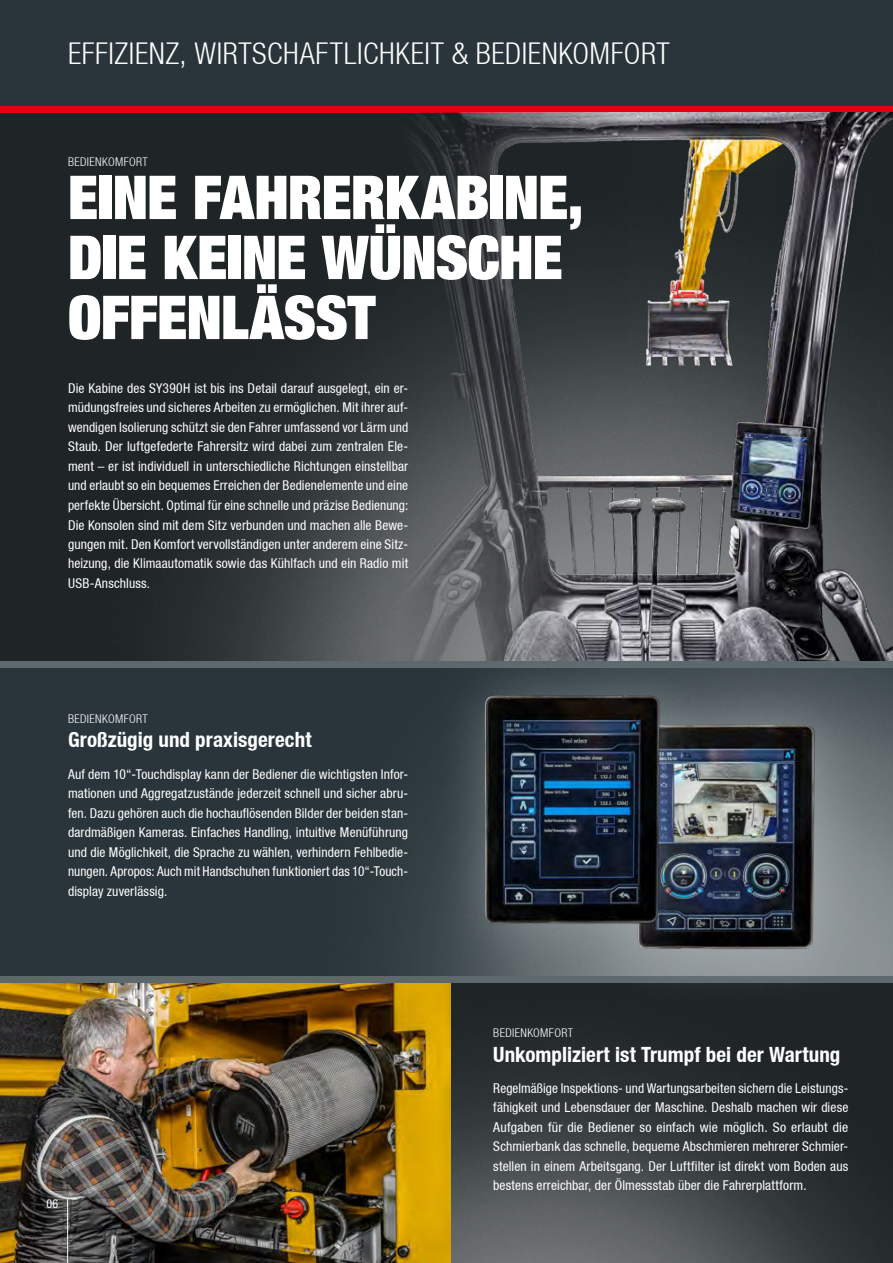
<style>
.page{position:relative;width:893px;height:1263px;background:#fff}
.page>*{position:absolute;margin:0;border:0;box-sizing:border-box;transform-origin:0 0}
.t1{font:900 60px/60px "Context Reprise Extra Black S Si Extra";letter-spacing:-.01em;color:#fff}
.t2{font:700 30px "Context Reprise Light Cond S Si";letter-spacing:.02em;color:#fff}
.t3{font:700 condensed 21px "Context Reprise Condensed S Si";letter-spacing:.005em;color:#fff}
.t4{font:13.5px/19.5px "Context Reprise Condensed S Si Condensed";letter-spacing:.01em;color:#fff;text-align:justify}
.t5{font:700 12px "Context Reprise Light Cond S Si";letter-spacing:.03em;color:#fff}
.t6{font:12px "Context Reprise Condensed S Si Condensed";color:#fff}
</style>
<div class="page">
<div style="left:0;top:667px;width:893px;height:309px;background:#29353a"></div>
<img style="left:88px;top:667px;width:805px;height:309px">
<img style="left:451px;top:982px;width:442px;height:281px">
<img style="left:0;top:113px;width:388px;height:548px">
<div style="left:0;top:0;width:893px;height:106px;background:#29353a"></div>
<img style="left:0;top:982px;width:451px;height:281px">
<div style="left:0;top:106px;width:893px;height:7px;background:#e3000f"></div>
<img style="left:388px;top:113px;width:505px;height:548px">
<div style="left:0;top:661px;width:893px;height:6px;background:#5d686d"></div>
<div style="left:0;top:976px;width:893px;height:6px;background:#5d686d"></div>
<div style="left:583px;top:670px;width:292px;height:339px;background:#c8d3d9;opacity:.4"></div>
<img style="left:720px;top:717px;width:103px;height:245px">
<div style="left:431px;top:641px;width:289px;height:344px;background:#c8d3d9;opacity:.4"></div>
<img style="left:470px;top:676px;width:191px;height:268px">
<hr style="left:67px;top:1199px;width:1px;height:64px;background:#fff">
<h2 class="t2" style="left:68px;top:36px;width:603px">EFFIZIENZ, WIRTSCHAFTLICHKEIT &amp; BEDIENKOMFORT</h2>
<p class="t5" style="left:68px;top:155px;width:81px">BEDIENKOMFORT</p>
<h1 class="t1" style="left:68px;top:166px;width:517px">EINE FAHRERKABINE,<br>DIE KEINE WÜNSCHE<br>OFFENLÄSST</h1>
<p class="t4" style="left:68px;top:378px;width:342px">Die Kabine des SY390H ist bis ins Detail darauf ausgelegt, ein er&shy;müdungsfreies und sicheres Arbeiten zu ermöglichen. Mit ihrer auf&shy;wendigen Isolierung schützt sie den Fahrer umfassend vor Lärm und Staub. Der luftgefederte Fahrersitz wird dabei zum zentralen Ele&shy;ment – er ist individuell in unterschiedliche Richtungen einstellbar und erlaubt so ein bequemes Erreichen der Bedienelemente und eine perfekte Übersicht. Optimal für eine schnelle und präzise Bedienung:<br>Die Konsolen sind mit dem Sitz verbunden und machen alle Bewe&shy;gungen mit. Den Komfort vervollständigen unter anderem eine Sitz&shy;heizung, die Klimaautomatik sowie das Kühlfach und ein Radio mit USB-Anschluss.</p>
<p class="t5" style="left:68px;top:712px;width:81px">BEDIENKOMFORT</p>
<h3 class="t3" style="left:68px;top:727px;width:245px">Großzügig und praxisgerecht</h3>
<p class="t4" style="left:68px;top:764px;width:342px">Auf dem 10“-Touchdisplay kann der Bediener die wichtigsten Infor&shy;mationen und Aggregatzustände jederzeit schnell und sicher abru&shy;fen. Dazu gehören auch die hochauflösenden Bilder der beiden stan&shy;dardmäßigen Kameras. Einfaches Handling, intuitive Menüführung und die Möglichkeit, die Sprache zu wählen, verhindern Fehlbedie&shy;nungen. Apropos: Auch mit Handschuhen funktioniert das 10“-Touch&shy;display zuverlässig.</p>
<p class="t6" style="left:46px;top:1197px;width:14px">06</p>
<p class="t5" style="left:493px;top:1026px;width:81px">BEDIENKOMFORT</p>
<h3 class="t3" style="left:493px;top:1041px;width:349px">Unkompliziert ist Trumpf bei der Wartung</h3>
<p class="t4" style="left:493px;top:1078px;width:357px">Regelmäßige Inspektions- und Wartungsarbeiten sichern die Leistungs&shy;fähigkeit und Lebensdauer der Maschine. Deshalb machen wir diese Aufgaben für die Bediener so einfach wie möglich. So erlaubt die Schmierbank das schnelle, bequeme Abschmieren mehrerer Schmier&shy;stellen in einem Arbeitsgang. Der Luftfilter ist direkt vom Boden aus bestens erreichbar, der Ölmessstab über die Fahrerplattform.</p>
</div>
